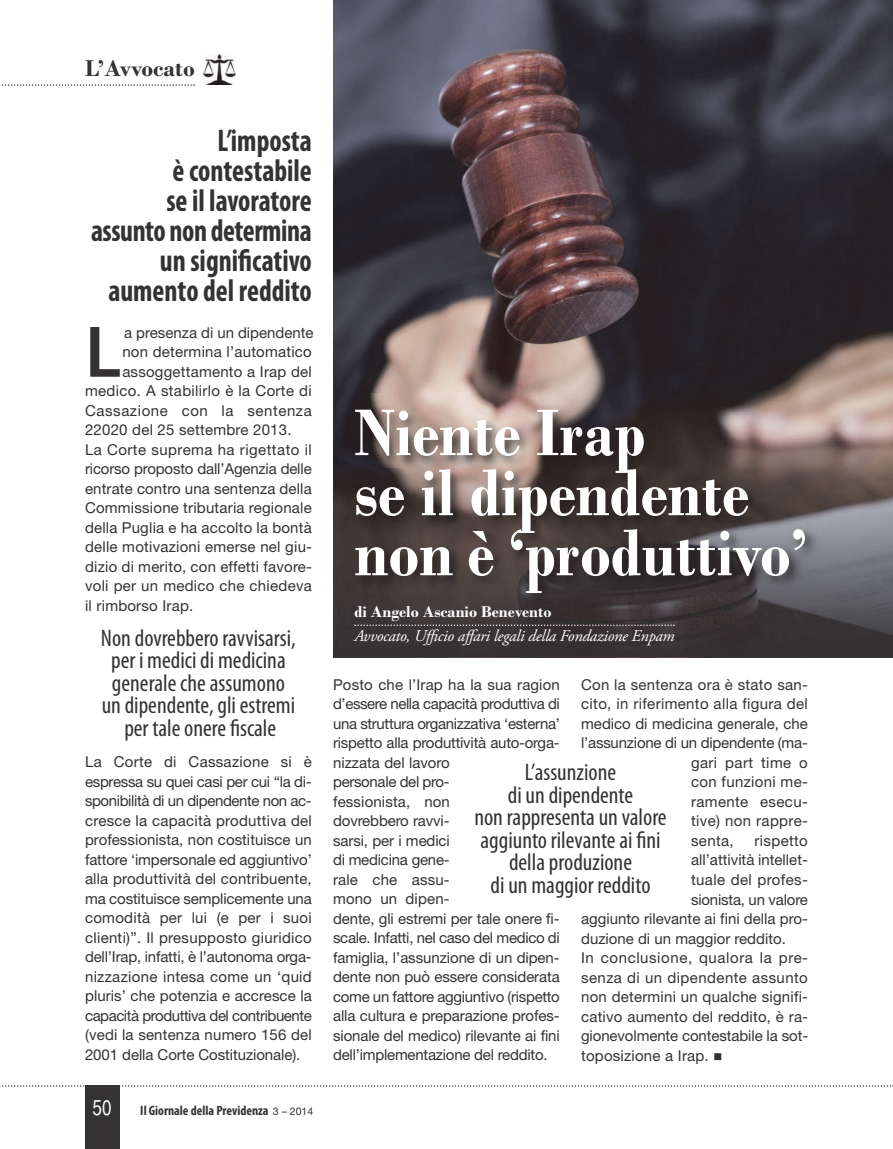
<style>
.page{position:relative;width:893px;height:1149px;background:#fff}
.page>*{position:absolute;margin:0;border:0;box-sizing:border-box;transform-origin:0 0}
.t1{font:600 73.65px "Myriad Pro";color:#343233}
.t2{font:700 69.3px/60px "Bodoni";color:#fff;scale:.91 1}
.t3{font:700 condensed 31.35px/30px "Myriad Pro";color:#343233;text-align:right;scale:.91 1}
.t4{font:condensed 24px/22.5px "Myriad Pro";color:#343233;text-align:center}
.t5{font:700 24px "Bodoni";color:#343233}
.t6{font:21px "Helvetica CY Plain";color:#fff}
.t7{font:italic 16.5px/24px "Adobe Garamond Pro";letter-spacing:-.015em;color:#fff}
.t8{font:15px/19.5px "Helvetica Neue";color:#343233;text-align:justify}
.t9{font:15px "Helvetica Neue";letter-spacing:.025em;color:#343233}
.t10{font:15px "Helvetica Neue";letter-spacing:.02em;color:#343233}
.t11{font:15px "Helvetica Neue";letter-spacing:.03em;color:#343233}
.t12{font:15px "Helvetica Neue";letter-spacing:.04em;color:#343233}
.t13{font:700 condensed 13.5px "Myriad Pro";color:#343233}
.s1{font-family:"Helvetica Neue";font-weight:400;font-stretch:normal;font-size:10.5px}
.s2{font-family:"Bodoni";font-weight:700;font-style:normal}
</style>
<div class="page">
<svg style="left:0;top:1085px;width:893px;height:1px"></svg>
<div style="left:85px;top:1084px;width:34px;height:64px;background:#343233"></div>
<img style="left:333px;top:0;width:560px;height:469px">
<img style="left:333px;top:657px;width:560px;height:1px">
<img style="left:333px;top:469px;width:560px;height:188px">
<img style="left:333px;top:393px;width:526px;height:229px">
<svg style="left:354px;top:624px;width:321px;height:1px"></svg>
<svg style="left:0;top:84px;width:195px;height:2px"></svg>
<img style="left:203px;top:55px;width:32px;height:30px">
<p class="t5" style="left:85px;top:60px;width:111px">L’Avvocato</p>
<p class="t3" style="left:91px;top:128px;width:244px">L’imposta<br>è contestabile<br>se il lavoratore assunto non determina un significativo aumento del reddito</p>
<p class="t1" style="left:85px;top:308px;width:38px">L</p>
<p class="t8" style="left:124px;top:324px;width:191px">a presenza di un dipendente</p>
<p class="t8" style="left:122px;top:343px;width:191px">non determina l’automatico</p>
<p class="t8" style="left:122px;top:363px;width:191px">assoggettamento a Irap del</p>
<p class="t9" style="left:85px;top:385px;width:228px">medico. A stabilirlo è la Corte di</p>
<p class="t12" style="left:85px;top:405px;width:228px">Cassazione con la sentenza</p>
<p class="t8" style="left:85px;top:421px;width:208px">22020 del 25 settembre 2013.</p>
<p class="t11" style="left:85px;top:444px;width:228px">La Corte suprema ha rigettato il</p>
<p class="t8" style="left:85px;top:460px;width:228px">ricorso proposto dall’Agenzia delle</p>
<p class="t8" style="left:85px;top:480px;width:228px">entrate contro una sentenza della</p>
<p class="t8" style="left:85px;top:499px;width:228px">Commissione tributaria regionale</p>
<p class="t8" style="left:85px;top:519px;width:228px">della Puglia e ha accolto la bontà</p>
<p class="t8" style="left:85px;top:538px;width:228px">delle motivazioni emerse nel giu-</p>
<p class="t8" style="left:85px;top:558px;width:229px">dizio di merito, con effetti favore-</p>
<p class="t10" style="left:85px;top:580px;width:228px">voli per un medico che chiedeva</p>
<p class="t8" style="left:85px;top:597px;width:110px">il rimborso Irap.</p>
<p class="t4" style="left:101px;top:628px;width:196px">Non dovrebbero ravvisarsi, per i medici di medicina generale che assumono un dipendente, gli estremi per tale onere fiscale</p>
<p class="t8" style="left:85px;top:753px;width:228px">La Corte di Cassazione si è espressa su quei casi per cui “la di&shy;sponibilità di un dipendente non ac&shy;cresce la capacità produttiva del professionista, non costituisce un fattore ‘impersonale ed aggiuntivo’ alla produttività del contribuente, ma costituisce semplicemente una comodità per lui (e per i suoi clienti)”. Il presupposto giuridico dell’Irap, infatti, è l’autonoma orga&shy;nizzazione intesa come un ‘quid pluris’ che potenzia e accresce la capacità produttiva del contribuente (vedi la sentenza numero 156 del 2001 della Corte Costituzionale).</p>
<p class="t6" style="left:92px;top:1095px;width:21px">50</p>
<p class="t13" style="left:140px;top:1105px;width:174px">Il Giornale della Previdenza <span class="s1">3 – 2014</span></p>
<p class="t2" style="left:354px;top:411px;width:500px">Niente Irap<br>se il dipendente non è ‘produttivo’</p>
<p class="t7" style="left:354px;top:601px;width:322px"><span class="s2">di Angelo Ascanio Benevento<br></span>Avvocato, Ufficio affari legali della Fondazione Enpam</p>
<p class="t8" style="left:333px;top:676px;width:228px;text-align:left">Posto che l’Irap ha la sua ragion d’essere nella capacità produttiva di una struttura organizzativa ‘esterna’ rispetto alla produttività auto-orga&shy;nizzata del lavoro<br>personale del pro-<br>fessionista, non<br>dovrebbero ravvi-<br>sarsi, per i medici<br>di medicina gene-<br>rale che assu-<br>mono un dipen-<br>dente, gli estremi per tale onere fi&shy;scale. Infatti, nel caso del medico di famiglia, l’assunzione di un dipen&shy;dente non può essere considerata come un fattore aggiuntivo (rispetto alla cultura e preparazione profes&shy;sionale del medico) rilevante ai fini dell’implementazione del reddito.</p>
<p class="t10" style="left:581px;top:679px;width:228px">Con la sentenza ora è stato san-</p>
<p class="t9" style="left:581px;top:698px;width:228px">cito, in riferimento alla figura del</p>
<p class="t8" style="left:581px;top:715px;width:228px">medico di medicina generale, che</p>
<p class="t8" style="left:581px;top:734px;width:228px">l’assunzione di un dipendente (ma-</p>
<p class="t9" style="left:691px;top:757px;width:118px">gari part time o</p>
<p class="t10" style="left:691px;top:776px;width:118px">con funzioni me-</p>
<p class="t9" style="left:691px;top:796px;width:118px">ramente esecu-</p>
<p class="t9" style="left:691px;top:815px;width:118px">tive) non rappre-</p>
<p class="t8" style="left:691px;top:832px;width:44px">senta,</p>
<p class="t9" style="left:754px;top:835px;width:55px">rispetto</p>
<p class="t8" style="left:691px;top:851px;width:118px">all’attività intellet-</p>
<p class="t9" style="left:691px;top:874px;width:118px">tuale del profes-</p>
<p class="t8" style="left:691px;top:890px;width:118px">sionista, un valore</p>
<p class="t8" style="left:581px;top:910px;width:228px">aggiunto rilevante ai fini della pro-</p>
<p class="t8" style="left:581px;top:929px;width:206px">duzione di un maggior reddito.</p>
<p class="t12" style="left:581px;top:952px;width:228px">In conclusione, qualora la pre-</p>
<p class="t11" style="left:581px;top:971px;width:228px">senza di un dipendente assunto</p>
<p class="t8" style="left:581px;top:988px;width:228px">non determini un qualche signifi-</p>
<p class="t8" style="left:581px;top:1007px;width:228px">cativo aumento del reddito, è ra-</p>
<p class="t8" style="left:581px;top:1027px;width:229px">gionevolmente contestabile la sot-</p>
<p class="t8" style="left:581px;top:1046px;width:143px">toposizione a Irap. ■</p>
<p class="t4" style="left:474px;top:762px;width:194px">L’assunzione<br>di un dipendente<br>non rappresenta un valore aggiunto rilevante ai fini della produzione<br>di un maggior reddito</p>
</div>
